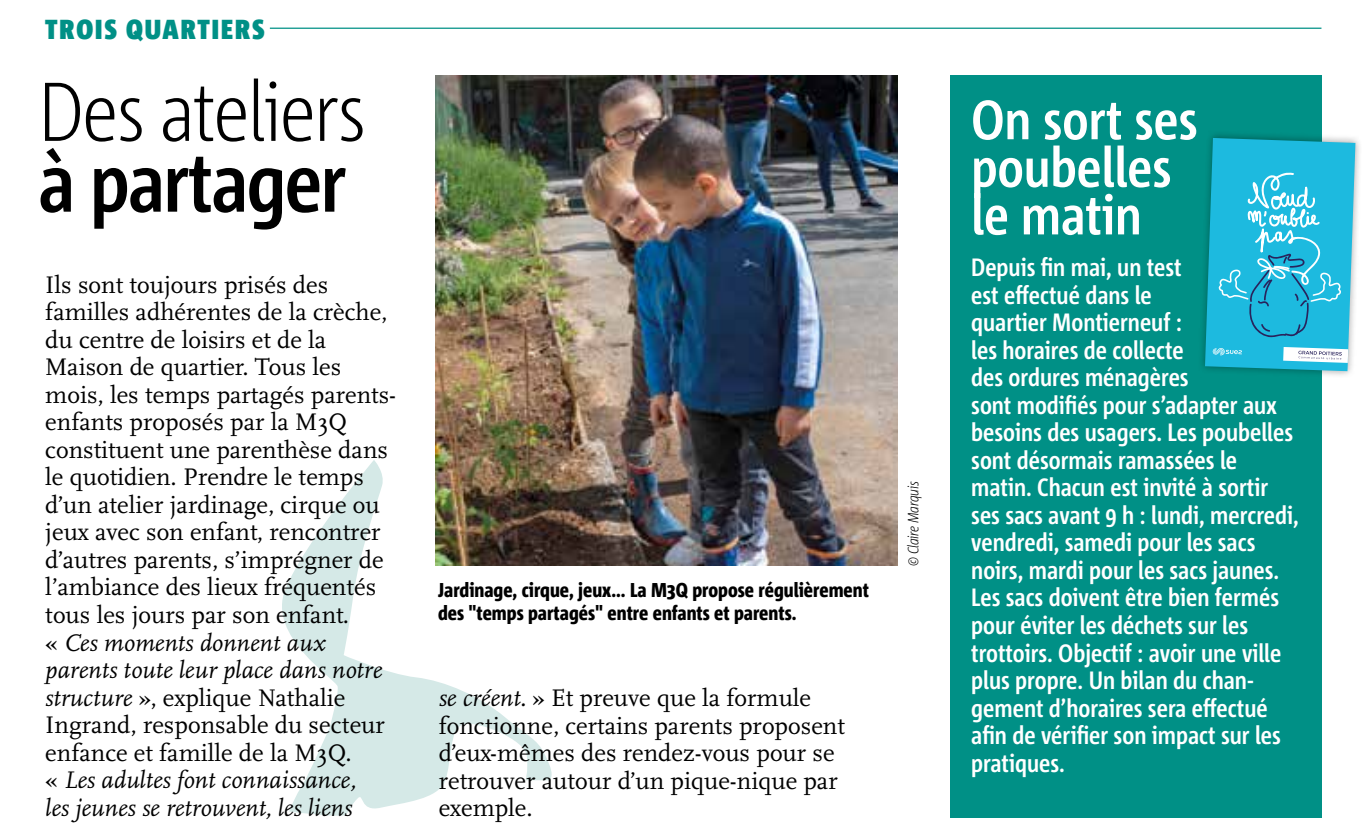
<style>
.page{position:relative;width:1366px;height:836px;background:#fff}
.page>*{position:absolute;margin:0;border:0;box-sizing:border-box;transform-origin:0 0}
.t1{font:300 83px "Corpid C1 Cd";letter-spacing:-.02em;color:#000}
.t2{font:700 83px "Corpid C1 Cd";letter-spacing:-.02em;color:#000}
.t3{font:700 55px/47.5px "Corpid C1 Cd";color:#fff}
.t4{font:900 27.5px "Corpid C1 Cd";letter-spacing:.07em;color:#009086}
.t5{font:25px/27.5px "Scala OT";color:#000}
.t6{font:700 25px/27.5px "Corpid C1 Cd";color:#fff}
.t7{font:800 20px/22.5px "Corpid C1 Cd";color:#000}
.t8{font:italic 300 15px "Corpid C1 Cd";letter-spacing:-.02em;color:#000}
.s1{font-style:italic}
</style>
<div class="page">
<svg style="left:282px;top:460px;width:271px;height:356px"></svg>
<img style="left:435px;top:75px;width:462px;height:490px">
<div style="left:950px;top:75px;width:371px;height:742px;background:#009086"></div>
<hr style="left:270px;top:28px;width:1051px;height:1px;background:#009086">
<div style="left:1197px;top:130px;width:166px;height:248px;background:#000;opacity:.35"></div>
<svg style="left:1204px;top:138px;width:151px;height:233px;background:#33bbda"></svg>
<img style="left:1349px;top:142px;width:6px;height:48px">
<p class="t4" style="left:45px;top:12px;width:221px">TROIS QUARTIERS</p>
<h1 class="t1" style="left:38px;top:59px;width:329px">Des ateliers</h1>
<h1 class="t2" style="left:38px;top:130px;width:310px">à partager</h1>
<p class="t5" style="left:45px;top:271px;width:352px">Ils sont toujours prisés des familles adhérentes de la crèche, du centre de loisirs et de la<br>Maison de quartier. Tous les mois, les temps partagés parents&shy;enfants proposés par la M3Q constituent une parenthèse dans le quotidien. Prendre le temps d’un atelier jardinage, cirque ou jeux avec son enfant, rencontrer d’autres parents, s’imprégner de l’ambiance des lieux fréquentés tous les jours par son enfant.<br>« <span class="s1">Ces moments donnent aux parents toute leur place dans notre structure</span> », explique Nathalie<br>Ingrand, responsable du secteur enfance et famille de la M3Q.<br>« <span class="s1">Les adultes font connaissance,<br>les jeunes se retrouvent, les liens</span></p>
<p class="t7" style="left:438px;top:578px;width:432px">Jardinage, cirque, jeux... La M3Q propose régulièrement des "temps partagés" entre enfants et parents.</p>
<p class="t5" style="left:439px;top:684px;width:407px"><span class="s1">se créent.</span> » Et preuve que la formule fonctionne, certains parents proposent d’eux-mêmes des rendez-vous pour se retrouver autour d’un pique-nique par exemple.</p>
<p class="t8" style="left:903px;top:565px;width:86px;rotate:-90deg">© Claire Marquis</p>
<h2 class="t3" style="left:971px;top:95px;width:228px">On sort ses poubelles le matin</h2>
<p class="t6" style="left:971px;top:253px;width:329px">Depuis fin mai, un test<br>est effectué dans le<br>quartier Montierneuf :<br>les horaires de collecte<br>des ordures ménagères<br>sont modifiés pour s’adapter aux besoins des usagers. Les poubelles sont désormais ramassées le matin. Chacun est invité à sortir ses sacs avant 9 h : lundi, mercredi, vendredi, samedi pour les sacs noirs, mardi pour les sacs jaunes.<br>Les sacs doivent être bien fermés pour éviter les déchets sur les trottoirs. Objectif : avoir une ville plus propre. Un bilan du chan&shy;gement d’horaires sera effectué afin de vérifier son impact sur les pratiques.</p>
</div>
